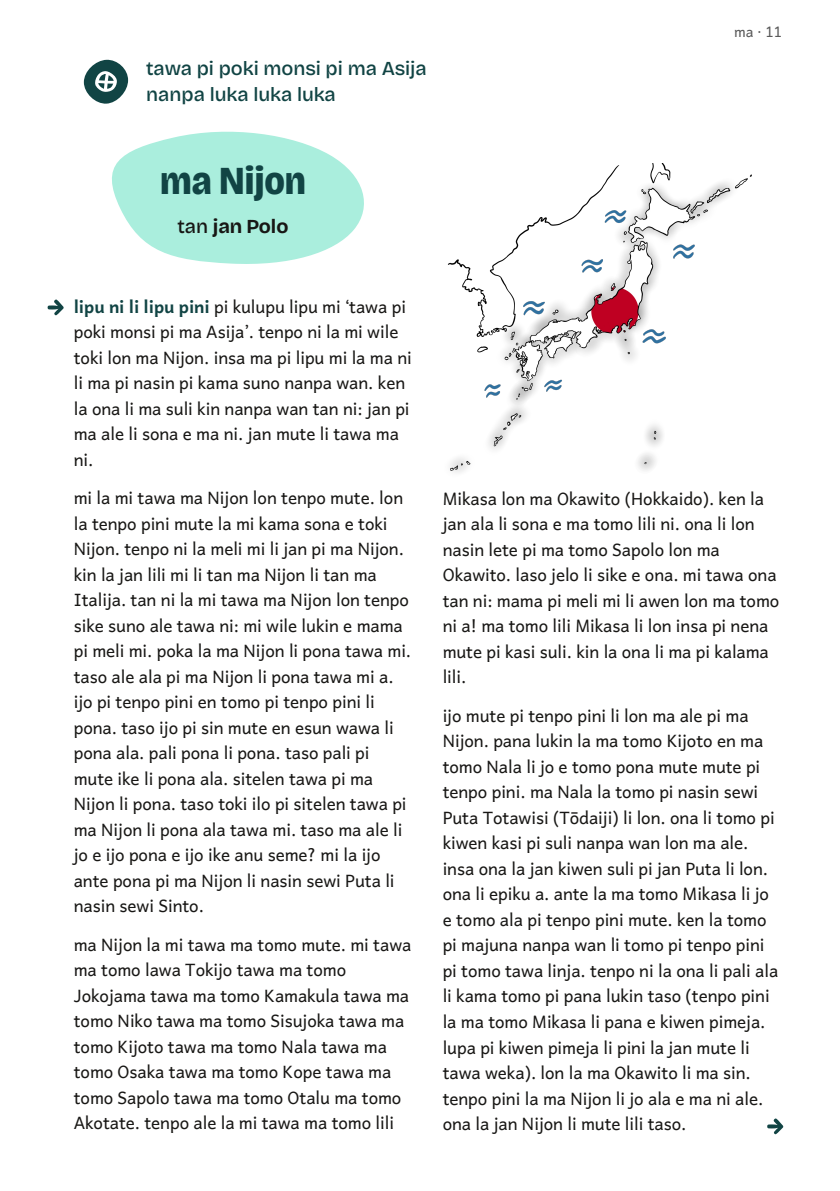
<style>
.page{position:relative;width:840px;height:1191px;background:#fff}
.page>*{position:absolute;margin:0;border:0;box-sizing:border-box;transform-origin:0 0}
.t1{font:800 semi-condensed 39.6px "Bricolage Grotesque 48 pt";color:#144}
.t2{font:500 19.8px/25.6px "Bricolage Grotesque";letter-spacing:-.005em;color:#144}
.t3{font:700 19.8px "Bricolage Grotesque";letter-spacing:-.01em;color:#181715}
.t4{font:17px/25.6px "Andika";letter-spacing:-.005em;color:#181715}
.t5{font:14.2px "Andika";color:#5a5a5a}
.s1{font-weight:500}
.s2{font-weight:700;color:#144}
</style>
<div class="page">
<svg style="left:112px;top:131px;width:252px;height:133px"></svg>
<img style="left:447px;top:163px;width:305px;height:310px">
<svg style="left:767px;top:1118px;width:15px;height:16px"></svg>
<svg style="left:48px;top:299px;width:16px;height:16px"></svg>
<div style="left:84px;top:60px;width:44px;height:44px;background:#144;border-radius:22px"></div>
<svg style="left:95px;top:71px;width:22px;height:21px"></svg>
<p class="t2" style="left:146px;top:56px;width:282px">tawa pi poki monsi pi ma Asija nanpa luka luka luka</p>
<h1 class="t1" style="left:160px;top:157px;width:147px">ma Nijon</h1>
<p class="t3" style="left:177px;top:215px;width:112px"><span class="s1">tan</span> jan Polo</p>
<p class="t5" style="left:733px;top:19px;width:49px">ma · 11</p>
<p class="t4" style="left:74px;top:293px;width:339px"><span class="s2">lipu ni li lipu pini</span> pi kulupu lipu mi ‘tawa pi poki monsi pi ma Asija’. tenpo ni la mi wile toki lon ma Nijon. insa ma pi lipu mi la ma ni li ma pi nasin pi kama suno nanpa wan. ken la ona li ma suli kin nanpa wan tan ni: jan pi ma ale li sona e ma ni. jan mute li tawa ma ni.</p>
<p class="t4" style="left:74px;top:484px;width:339px">mi la mi tawa ma Nijon lon tenpo mute. lon la tenpo pini mute la mi kama sona e toki Nijon. tenpo ni la meli mi li jan pi ma Nijon. kin la jan lili mi li tan ma Nijon li tan ma Italija. tan ni la mi tawa ma Nijon lon tenpo sike suno ale tawa ni: mi wile lukin e mama pi meli mi. poka la ma Nijon li pona tawa mi. taso ale ala pi ma Nijon li pona tawa mi a. ijo pi tenpo pini en tomo pi tenpo pini li pona. taso ijo pi sin mute en esun wawa li pona ala. pali pona li pona. taso pali pi mute ike li pona ala. sitelen tawa pi ma Nijon li pona. taso toki ilo pi sitelen tawa pi ma Nijon li pona ala tawa mi. taso ma ale li jo e ijo pona e ijo ike anu seme? mi la ijo ante pona pi ma Nijon li nasin sewi Puta li nasin sewi Sinto.</p>
<p class="t4" style="left:74px;top:931px;width:339px">ma Nijon la mi tawa ma tomo mute. mi tawa ma tomo lawa Tokijo tawa ma tomo Jokojama tawa ma tomo Kamakula tawa ma tomo Niko tawa ma tomo Sisujoka tawa ma tomo Kijoto tawa ma tomo Nala tawa ma tomo Osaka tawa ma tomo Kope tawa ma tomo Sapolo tawa ma tomo Otalu ma tomo Akotate. tenpo ale la mi tawa ma tomo lili</p>
<p class="t4" style="left:442px;top:485px;width:338px">Mikasa lon ma Okawito (Hokkaido). ken la jan ala li sona e ma tomo lili ni. ona li lon nasin lete pi ma tomo Sapolo lon ma Okawito. laso jelo li sike e ona. mi tawa ona tan ni: mama pi meli mi li awen lon ma tomo ni a! ma tomo lili Mikasa li lon insa pi nena mute pi kasi suli. kin la ona li ma pi kalama lili.</p>
<p class="t4" style="left:442px;top:702px;width:337px">ijo mute pi tenpo pini li lon ma ale pi ma Nijon. pana lukin la ma tomo Kijoto en ma tomo Nala li jo e tomo pona mute mute pi tenpo pini. ma Nala la tomo pi nasin sewi Puta Totawisi (Tōdaiji) li lon. ona li tomo pi kiwen kasi pi suli nanpa wan lon ma ale. insa ona la jan kiwen suli pi jan Puta li lon. ona li epiku a. ante la ma tomo Mikasa li jo e tomo ala pi tenpo pini mute. ken la tomo pi majuna nanpa wan li tomo pi tenpo pini pi tomo tawa linja. tenpo ni la ona li pali ala li kama tomo pi pana lukin taso (tenpo pini la ma tomo Mikasa li pana e kiwen pimeja. lupa pi kiwen pimeja li pini la jan mute li tawa weka). lon la ma Okawito li ma sin. tenpo pini la ma Nijon li jo ala e ma ni ale. ona la jan Nijon li mute lili taso.</p>
</div>
